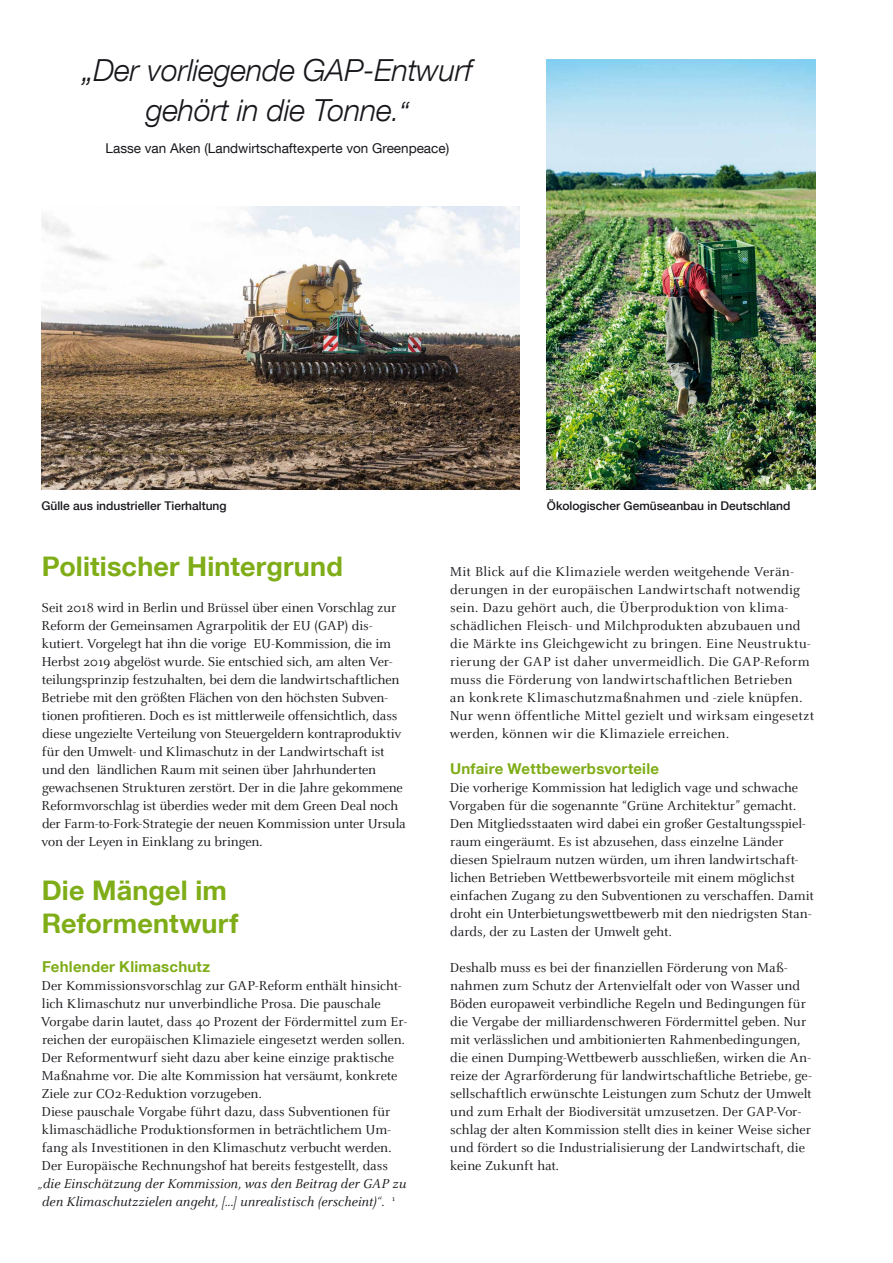
<style>
.page{position:relative;width:893px;height:1263px;background:#fff}
.page>*{position:absolute;margin:0;border:0;box-sizing:border-box;transform-origin:0 0}
.t1{font:italic 300 30.45px/39.8px "Helvetica Neue LT Com";letter-spacing:-.005em;color:#1a171c;text-align:center}
.t2{font:700 27px/32.4px "Helvetica Neue LT Com";letter-spacing:.005em;color:#7fad17}
.t3{font:700 15px "Helvetica Neue LT Com";letter-spacing:.015em;color:#7fad17}
.t4{font:14.25px/18px "Celeste";letter-spacing:-.005em;color:#1a171c}
.t5{font:14.25px/18px "Celeste";letter-spacing:.015em;color:#1a171c}
.t6{font:italic 14.25px/18px "Celeste";color:#1a171c}
.t7{font:13.5px "Helvetica Neue LT Com";color:#1a171c}
.t8{font:500 12px "Helvetica Neue LT Com";color:#1a171c}
.s1{font-size:27px}
</style>
<div class="page">
<img style="left:41px;top:206px;width:479px;height:283px">
<img style="left:547px;top:60px;width:268px;height:429px">
<h1 class="t1" style="left:83px;top:50px;width:391px">„Der vorliegende GAP-Entwurf gehört in die Tonne<span class="s1">.“</span></h1>
<p class="t7" style="left:106px;top:140px;width:345px">Lasse van Aken (Landwirtschaftexperte von Greenpeace)</p>
<p class="t8" style="left:41px;top:499px;width:187px">Gülle aus industrieller Tierhaltung</p>
<p class="t8" style="left:547px;top:499px;width:245px">Ökologischer Gemüseanbau in Deutschland</p>
<h2 class="t2" style="left:42px;top:549px;width:303px">Politischer Hintergrund</h2>
<p class="t4" style="left:41px;top:599px;width:366px">Seit 2018 wird in Berlin und Brüssel über einen Vorschlag zur Reform der Gemeinsamen Agrarpolitik der EU (GAP) dis&shy;kutiert. Vorgelegt hat ihn die vorige EU-Kommission, die im Herbst 2019 abgelöst wurde. Sie entschied sich, am alten Ver&shy;teilungsprinzip festzuhalten, bei dem die landwirtschaftlichen Betriebe mit den größten Flächen von den höchsten Subven&shy;tionen profitieren. Doch es ist mittlerweile offensichtlich, dass diese ungezielte Verteilung von Steuergeldern kontraproduktiv für den Umwelt- und Klimaschutz in der Landwirtschaft ist und den ländlichen Raum mit seinen über Jahrhunderten gewachsenen Strukturen zerstört. Der in die Jahre gekommene Reformvorschlag ist überdies weder mit dem Green Deal noch der Farm-to-Fork-Strategie der neuen Kommission unter Ursula von der Leyen in Einklang zu bringen.</p>
<h2 class="t2" style="left:42px;top:873px;width:198px">Die Mängel im<br>Reformentwurf</h2>
<p class="t3" style="left:42px;top:957px;width:170px">Fehlender Klimaschutz</p>
<p class="t4" style="left:41px;top:977px;width:368px">Der Kommissionsvorschlag zur GAP-Reform enthält hinsicht&shy;lich Klimaschutz nur unverbindliche Prosa. Die pauschale Vorgabe darin lautet, dass 40 Prozent der Fördermittel zum Er&shy;reichen der europäischen Klimaziele eingesetzt werden sollen.<br>Der Reformentwurf sieht dazu aber keine einzige praktische Maßnahme vor. Die alte Kommission hat versäumt, konkrete Ziele zur CO2-Reduktion vorzugeben.<br>Diese pauschale Vorgabe führt dazu, dass Subventionen für klimaschädliche Produktionsformen in beträchtlichem Um&shy;fang als Investitionen in den Klimaschutz verbucht werden.<br>Der Europäische Rechnungshof hat bereits festgestellt, dass</p>
<p class="t6" style="left:38px;top:1175px;width:370px">„die Einschätzung der Kommission, was den Beitrag der GAP zu den Klimaschutzzielen angeht, [...] unrealistisch (erscheint)“. <sup>1</sup></p>
<p class="t5" style="left:450px;top:563px;width:366px">Mit Blick auf die Klimaziele werden weitgehende Verän&shy;derungen in der europäischen Landwirtschaft notwendig sein. Dazu gehört auch, die Überproduktion von klima&shy;schädlichen Fleisch- und Milchprodukten abzubauen und die Märkte ins Gleichgewicht zu bringen. Eine Neustruktu&shy;rierung der GAP ist daher unvermeidlich. Die GAP-Reform muss die Förderung von landwirtschaftlichen Betrieben<br>an konkrete Klimaschutzmaßnahmen und -ziele knüpfen.<br>Nur wenn öffentliche Mittel gezielt und wirksam eingesetzt werden, können wir die Klimaziele erreichen.</p>
<p class="t3" style="left:450px;top:759px;width:210px">Unfaire Wettbewerbsvorteile</p>
<p class="t4" style="left:449px;top:779px;width:367px">Die vorherige Kommission hat lediglich vage und schwache Vorgaben für die sogenannte “Grüne Architektur” gemacht.<br>Den Mitgliedsstaaten wird dabei ein großer Gestaltungsspiel&shy;raum eingeräumt. Es ist abzusehen, dass einzelne Länder diesen Spielraum nutzen würden, um ihren landwirtschaft&shy;lichen Betrieben Wettbewerbsvorteile mit einem möglichst einfachen Zugang zu den Subventionen zu verschaffen. Damit droht ein Unterbietungswettbewerb mit den niedrigsten Stan&shy;dards, der zu Lasten der Umwelt geht.</p>
<p class="t4" style="left:450px;top:959px;width:363px">Deshalb muss es bei der finanziellen Förderung von Maß&shy;nahmen zum Schutz der Artenvielfalt oder von Wasser und Böden europaweit verbindliche Regeln und Bedingungen für die Vergabe der milliardenschweren Fördermittel geben. Nur mit verlässlichen und ambitionierten Rahmenbedingungen, die einen Dumping-Wettbewerb ausschließen, wirken die An&shy;reize der Agrarförderung für landwirtschaftliche Betriebe, ge&shy;sellschaftlich erwünschte Leistungen zum Schutz der Umwelt und zum Erhalt der Biodiversität umzusetzen. Der GAP-Vor&shy;schlag der alten Kommission stellt dies in keiner Weise sicher und fördert so die Industrialisierung der Landwirtschaft, die keine Zukunft hat.</p>
</div>
